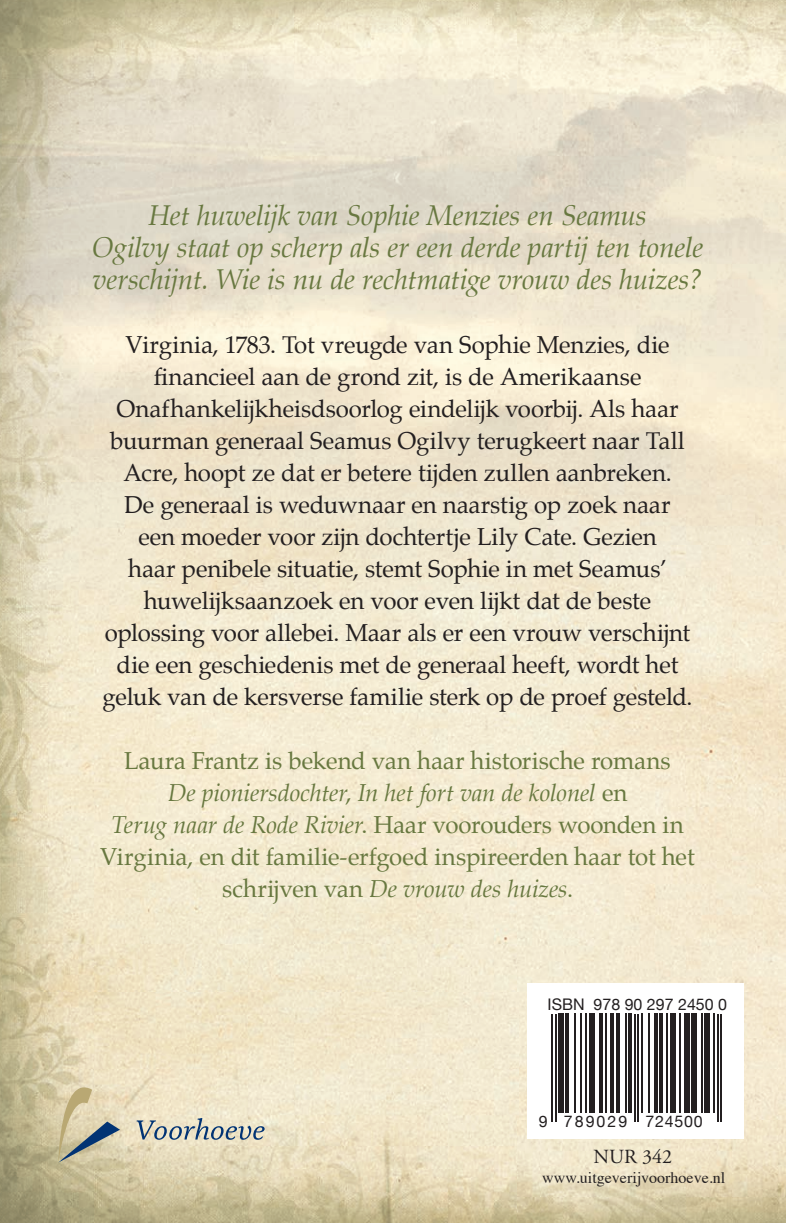
<style>
.page{position:relative;width:786px;height:1223px;background:#fff}
.page>*{position:absolute;margin:0;border:0;box-sizing:border-box;transform-origin:0 0}
.t1{font:italic 28px/32px "Palatino";letter-spacing:-.01em;color:#687840;text-align:center}
.t2{font:24px/32px "Palatino";letter-spacing:-.01em;color:#231f20;text-align:center}
.t3{font:24px/32px "Palatino";letter-spacing:-.005em;color:#687840;text-align:center}
.t4{font:20px "Adobe Garamond Pro";color:#231f20}
.t5{font:16px "Times";color:#231f20}
.t6{font:16px "Helvetica Neue";color:#231f20}
.t7{font:16px "Helvetica Neue";letter-spacing:.09em;color:#231f20}
.s1{font-style:italic}
</style>
<div class="page">
<img style="left:0;top:0;width:786px;height:1223px">
<div style="left:526px;top:983px;width:217px;height:156px;background:#fff"></div>
<hr style="left:551px;top:1014px;width:1px;height:107px;background:#231f20">
<hr style="left:554px;top:1014px;width:2px;height:107px;background:#231f20">
<div style="left:558px;top:1014px;width:5px;height:99px;background:#231f20"></div>
<hr style="left:565px;top:1014px;width:4px;height:99px;background:#231f20">
<hr style="left:574px;top:1014px;width:2px;height:99px;background:#231f20">
<hr style="left:580px;top:1014px;width:1px;height:99px;background:#231f20">
<hr style="left:585px;top:1014px;width:2px;height:99px;background:#231f20">
<div style="left:589px;top:1014px;width:5px;height:99px;background:#231f20"></div>
<hr style="left:600px;top:1014px;width:3px;height:99px;background:#231f20">
<hr style="left:605px;top:1014px;width:1px;height:99px;background:#231f20">
<hr style="left:610px;top:1014px;width:4px;height:99px;background:#231f20">
<hr style="left:616px;top:1014px;width:3px;height:99px;background:#231f20">
<hr style="left:625px;top:1014px;width:1px;height:99px;background:#231f20">
<hr style="left:628px;top:1014px;width:4px;height:99px;background:#231f20">
<hr style="left:634px;top:1014px;width:1px;height:107px;background:#231f20">
<hr style="left:637px;top:1014px;width:2px;height:107px;background:#231f20">
<hr style="left:641px;top:1014px;width:2px;height:99px;background:#231f20">
<hr style="left:648px;top:1014px;width:2px;height:99px;background:#231f20">
<hr style="left:654px;top:1014px;width:3px;height:99px;background:#231f20">
<hr style="left:659px;top:1014px;width:3px;height:99px;background:#231f20">
<hr style="left:666px;top:1014px;width:2px;height:99px;background:#231f20">
<div style="left:670px;top:1014px;width:5px;height:99px;background:#231f20"></div>
<hr style="left:679px;top:1014px;width:1px;height:99px;background:#231f20">
<div style="left:684px;top:1014px;width:5px;height:99px;background:#231f20"></div>
<div style="left:691px;top:1014px;width:6px;height:99px;background:#231f20"></div>
<hr style="left:700px;top:1014px;width:2px;height:99px;background:#231f20">
<div style="left:704px;top:1014px;width:5px;height:99px;background:#231f20"></div>
<hr style="left:713px;top:1014px;width:2px;height:99px;background:#231f20">
<hr style="left:717px;top:1014px;width:1px;height:107px;background:#231f20">
<hr style="left:720px;top:1014px;width:2px;height:107px;background:#231f20">
<svg style="left:58px;top:1087px;width:62px;height:75px;background:#c3bda3"></svg>
<svg style="left:137px;top:1118px;width:128px;height:22px;background:#babdb5"></svg>
<p class="t1" style="left:92px;top:200px;width:613px">Het huwelijk van Sophie Menzies en Seamus<br>Ogilvy staat op scherp als er een derde partij ten tonele verschijnt. Wie is nu de rechtmatige vrouw des huizes?</p>
<p class="t2" style="left:103px;top:329px;width:591px">Virginia, 1783. Tot vreugde van Sophie Menzies, die financieel aan de grond zit, is de Amerikaanse Onafhankelijkheisdsoorlog eindelijk voorbij. Als haar buurman generaal Seamus Ogilvy terugkeert naar Tall Acre, hoopt ze dat er betere tijden zullen aanbreken.<br>De generaal is weduwnaar en naarstig op zoek naar<br>een moeder voor zijn dochtertje Lily Cate. Gezien<br>haar penibele situatie, stemt Sophie in met Seamus’ huwelijksaanzoek en voor even lijkt dat de beste oplossing voor allebei. Maar als er een vrouw verschijnt die een geschiedenis met de generaal heeft, wordt het geluk van de kersverse familie sterk op de proef gesteld.</p>
<p class="t3" style="left:100px;top:745px;width:596px">Laura Frantz is bekend van haar historische romans<br><span class="s1">De pioniersdochter</span>, <span class="s1">In het fort van de kolonel</span> en<br><span class="s1">Terug naar de Rode Rivier</span>. Haar voorouders woonden in Virginia, en dit familie-erfgoed inspireerden haar tot het schrijven van <span class="s1">De vrouw des huizes</span>.</p>
<p class="t6" style="left:547px;top:995px;width:181px">ISBN 978 90 297 2450 0</p>
<p class="t7" style="left:539px;top:1111px;width:165px">9 789029 724500</p>
<p class="t4" style="left:593px;top:1145px;width:80px">NUR 342</p>
<p class="t5" style="left:542px;top:1162px;width:184px">www.uitgeverijvoorhoeve.nl</p>
</div>
